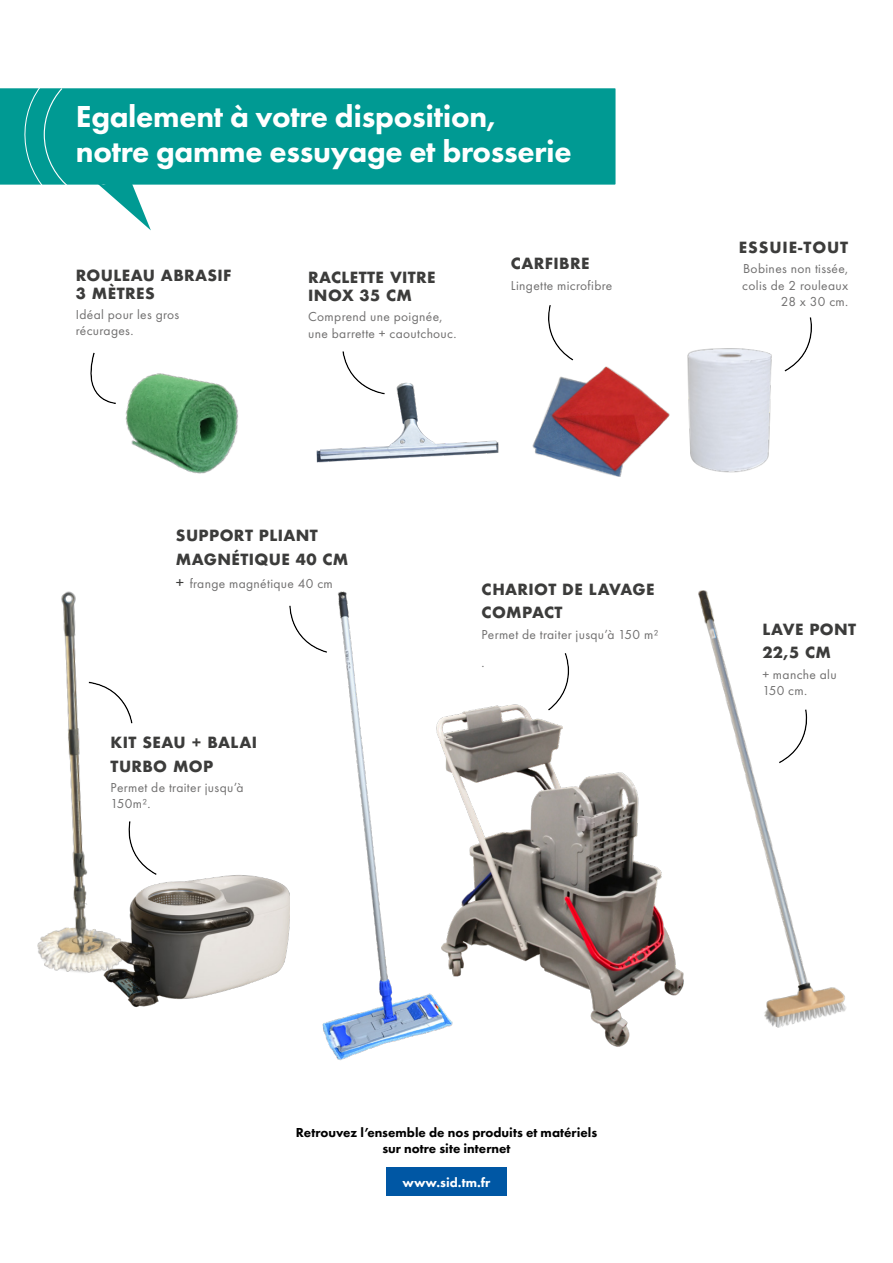
<style>
.page{position:relative;width:893px;height:1263px;background:#fff}
.page>*{position:absolute;margin:0;border:0;box-sizing:border-box;transform-origin:0 0}
.t1{font:800 31.5px/34.5px "Futura PT";letter-spacing:-.01em;color:#fff}
.t2{font:700 15px/23.4px "Futura";letter-spacing:.025em;color:#3c3c3b}
.t3{font:700 15px "Futura";letter-spacing:.06em;color:#3c3c3b}
.t4{font:13.5px/16.2px "Futura PT";letter-spacing:.025em;color:#706f6f}
.t5{font:800 13.5px/16.2px "Futura PT";color:#000;text-align:center}
.t6{font:800 13.5px "Futura PT";color:#fff}
.s1{font-size:16.5px;color:#3c3c3b}
</style>
<div class="page">
<div style="left:548px;top:650px;width:24px;height:62px;background:#000;opacity:.44"></div>
<svg style="left:289px;top:605px;width:22px;height:41px"></svg>
<svg style="left:128px;top:821px;width:12px;height:39px"></svg>
<svg style="left:123px;top:701px;width:10px;height:23px"></svg>
<svg style="left:784px;top:317px;width:28px;height:55px"></svg>
<svg style="left:548px;top:305px;width:26px;height:56px"></svg>
<svg style="left:342px;top:351px;width:14px;height:27px"></svg>
<svg style="left:90px;top:352px;width:20px;height:51px"></svg>
<img style="left:110px;top:373px;width:128px;height:101px">
<img style="left:316px;top:378px;width:183px;height:85px">
<img style="left:687px;top:348px;width:85px;height:125px">
<img style="left:532px;top:366px;width:138px;height:111px">
<img style="left:455px;top:698px;width:229px;height:349px">
<img style="left:311px;top:591px;width:144px;height:470px">
<img style="left:698px;top:590px;width:149px;height:438px">
<img style="left:61px;top:591px;width:62px;height:298px">
<img style="left:37px;top:889px;width:52px;height:84px">
<img style="left:89px;top:860px;width:200px;height:147px">
<div style="left:0;top:88px;width:616px;height:97px;background:#009a93"></div>
<svg style="left:15px;top:88px;width:153px;height:142px"></svg>
<div style="left:386px;top:1167px;width:121px;height:29px;background:#0057a4"></div>
<h1 class="t1" style="left:76px;top:99px;width:497px">Egalement à votre disposition, notre gamme essuyage et brosserie</h1>
<p class="t2" style="left:76px;top:266px;width:157px;line-height:18px">ROULEAU ABRASIF<br>3 MÈTRES</p>
<p class="t4" style="left:76px;top:306px;width:105px">Idéal pour les gros récurages.</p>
<p class="t2" style="left:308px;top:268px;width:129px;line-height:18px">RACLETTE VITRE<br>INOX 35 CM</p>
<p class="t4" style="left:308px;top:309px;width:150px">Comprend une poignée, une barrette + caoutchouc.</p>
<p class="t2" style="left:511px;top:252px;width:80px">CARFIBRE</p>
<p class="t4" style="left:511px;top:277px;width:103px">Lingette microfibre</p>
<p class="t2" style="left:176px;top:524px;width:174px">SUPPORT PLIANT<br>MAGNÉTIQUE 40 CM</p>
<p class="t4" style="left:176px;top:575px;width:158px"><span class="s1">+</span> frange magnétique 40 cm</p>
<p class="t2" style="left:111px;top:731px;width:148px">KIT SEAU + BALAI<br>TURBO MOP</p>
<p class="t4" style="left:111px;top:779px;width:134px">Permet de traiter jusqu’à<br>150m².</p>
<p class="t2" style="left:481px;top:578px;width:175px">CHARIOT DE LAVAGE<br>COMPACT</p>
<p class="t4" style="left:481px;top:620px;width:178px;line-height:27.6px">Permet de traiter jusqu’à 150 m² .</p>
<p class="t3" style="left:739px;top:236px;width:111px">ESSUIE-TOUT</p>
<p class="t4" style="left:742px;top:261px;width:107px;text-align:right">Bobines non tissée, colis de 2 rouleaux<br>28 x 30 cm.</p>
<p class="t2" style="left:762px;top:617px;width:95px">LAVE PONT<br>22,5 CM</p>
<p class="t4" style="left:762px;top:666px;width:76px">+ manche alu<br>150 cm.</p>
<p class="t5" style="left:296px;top:1124px;width:303px">Retrouvez l’ensemble de nos produits et matériels sur notre site internet</p>
<p class="t6" style="left:402px;top:1174px;width:89px">www.sid.tm.fr</p>
</div>
